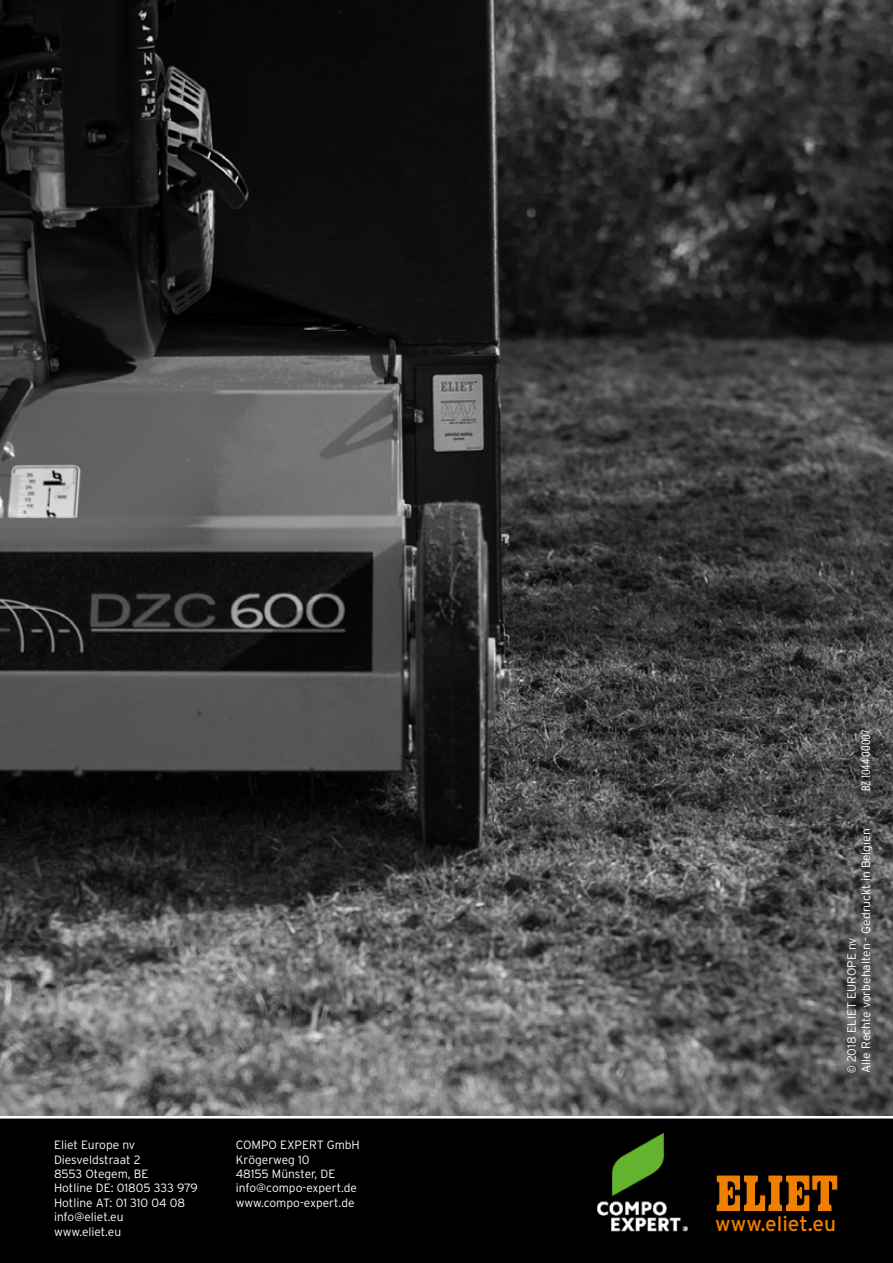
<style>
.page{position:relative;width:893px;height:1263px;background:#fff}
.page>*{position:absolute;margin:0;border:0;box-sizing:border-box;transform-origin:0 0}
.t1{font:21px "Interstate";color:#ee7f00}
.t2{font:300 12px/14.4px "Interstate";color:#fff}
.t3{font:300 condensed 12px "Interstate";color:#fff}
.s1{font-stretch:condensed}
</style>
<div class="page">
<div style="left:0;top:1115px;width:893px;height:148px;background:#000"></div>
<svg style="left:716px;top:1175px;width:131px;height:37px;background:#7f4400"></svg>
<img style="left:586px;top:1125px;width:119px;height:124px">
<img style="left:0;top:0;width:893px;height:1115px">
<p class="t2" style="left:54px;top:1138px;width:145px">Eliet Europe nv<br>Diesveldstraat 2<br>8553 Otegem, BE<br>Hotline DE: 01805 333 979<br>Hotline AT: 01 310 04 08 info@eliet.eu<br>www.eliet.eu</p>
<p class="t2" style="left:236px;top:1138px;width:126px">COMPO EXPERT GmbH<br>Krögerweg 10<br>48155 Münster, DE info@compo-expert.de www.compo-expert.de</p>
<p class="t3" style="left:859px;top:791px;width:63px;rotate:-90deg">BZ 1044 00007</p>
<p class="t2" style="left:844px;top:1073px;width:246px;rotate:-90deg"><span class="s1">©</span> 2018 ELIET EUROPE nv<br>Alle Rechte vorbehalten - Gedruckt in Belgien</p>
<h1 class="t1" style="left:715px;top:1211px;width:122px">www.eliet.eu</h1>
</div>
